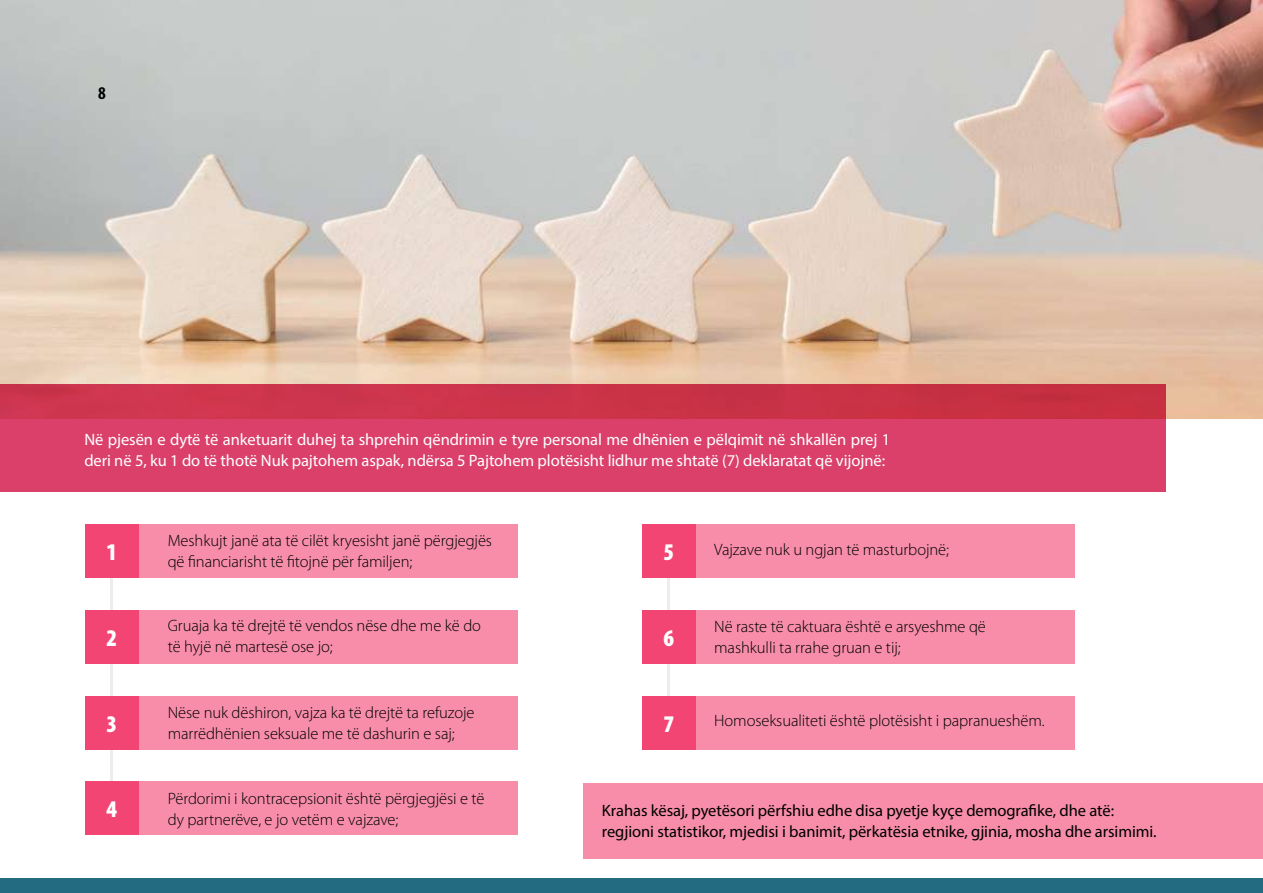
<style>
.page{position:relative;width:1263px;height:893px;background:#fff}
.page>*{position:absolute;margin:0;border:0;box-sizing:border-box;transform-origin:0 0}
.t1{font:900 condensed 24px "Myriad Pro";color:#fff}
.t2{font:700 condensed 18px "Myriad Pro";color:#000}
.t3{font:300 16.5px/21px "Myriad Pro";letter-spacing:-.005em;color:#000}
.t4{font:16.5px/21px "Myriad Pro";letter-spacing:-.005em;color:#fff}
.t5{font:16.5px/21px "Myriad Pro";letter-spacing:-.005em;color:#000}
</style>
<div class="page">
<img style="left:0;top:0;width:1263px;height:419px">
<div style="left:0;top:878px;width:1263px;height:15px;background:#226b80"></div>
<svg style="left:0;top:384px;width:1165px;height:108px;background:#d53b5f"></svg>
<div style="left:139px;top:525px;width:379px;height:53px;background:#f78da9"></div>
<div style="left:696px;top:525px;width:379px;height:53px;background:#f78da9"></div>
<div style="left:696px;top:610px;width:379px;height:54px;background:#f78da9"></div>
<div style="left:696px;top:696px;width:379px;height:53px;background:#f78da9"></div>
<div style="left:583px;top:783px;width:680px;height:76px;background:#f78da9"></div>
<div style="left:139px;top:610px;width:379px;height:54px;background:#f78da9"></div>
<div style="left:139px;top:696px;width:379px;height:53px;background:#f78da9"></div>
<div style="left:139px;top:781px;width:379px;height:54px;background:#f78da9"></div>
<hr style="left:110px;top:578px;width:3px;height:205px;background:#efecea">
<hr style="left:667px;top:578px;width:3px;height:168px;background:#efecea">
<div style="left:85px;top:696px;width:54px;height:53px;background:#f34573"></div>
<div style="left:642px;top:696px;width:54px;height:53px;background:#f34573"></div>
<div style="left:85px;top:781px;width:54px;height:54px;background:#f34573"></div>
<div style="left:85px;top:610px;width:54px;height:54px;background:#f34573"></div>
<div style="left:642px;top:610px;width:54px;height:54px;background:#f34573"></div>
<div style="left:85px;top:525px;width:54px;height:53px;background:#f34573"></div>
<div style="left:642px;top:525px;width:54px;height:53px;background:#f34573"></div>
<p class="t2" style="left:98px;top:81px;width:9px">8</p>
<p class="t4" style="left:84px;top:429px;width:807px">Në pjesën e dytë të anketuarit duhej ta shprehin qëndrimin e tyre personal me dhënien e pëlqimit në shkallën prej 1 deri në 5, ku 1 do të thotë Nuk pajtohem aspak, ndërsa 5 Pajtohem plotësisht lidhur me shtatë (7) deklaratat që vijojnë:</p>
<p class="t3" style="left:168px;top:530px;width:326px">Meshkujt janë ata të cilët kryesisht janë përgjegjës që financiarisht të fitojnë për familjen;</p>
<p class="t3" style="left:714px;top:539px;width:236px">Vajzave nuk u ngjan të masturbojnë;</p>
<h1 class="t1" style="left:106px;top:539px;width:12px">1</h1>
<h1 class="t1" style="left:663px;top:539px;width:12px">5</h1>
<p class="t3" style="left:168px;top:615px;width:315px">Gruaja ka të drejtë të vendos nëse dhe me kë do të hyjë në martesë ose jo;</p>
<p class="t3" style="left:714px;top:616px;width:273px">Në raste të caktuara është e arsyeshme që mashkulli ta rrahe gruan e tij;</p>
<h1 class="t1" style="left:106px;top:625px;width:12px">2</h1>
<h1 class="t1" style="left:663px;top:625px;width:12px">6</h1>
<p class="t3" style="left:168px;top:702px;width:308px">Nëse nuk dëshiron, vajza ka të drejtë ta refuzoje marrëdhënien seksuale me të dashurin e saj;</p>
<p class="t3" style="left:714px;top:710px;width:332px">Homoseksualiteti është plotësisht i papranueshëm.</p>
<h1 class="t1" style="left:106px;top:710px;width:12px">3</h1>
<h1 class="t1" style="left:663px;top:710px;width:12px">7</h1>
<h1 class="t1" style="left:106px;top:796px;width:12px">4</h1>
<p class="t3" style="left:168px;top:788px;width:318px">Përdorimi i kontracepsionit është përgjegjësi e të dy partnerëve, e jo vetëm e vajzave;</p>
<p class="t5" style="left:602px;top:799px;width:556px">Krahas kësaj, pyetësori përfshiu edhe disa pyetje kyçe demografike, dhe atë: regjioni statistikor, mjedisi i banimit, përkatësia etnike, gjinia, mosha dhe arsimimi.</p>
</div>
